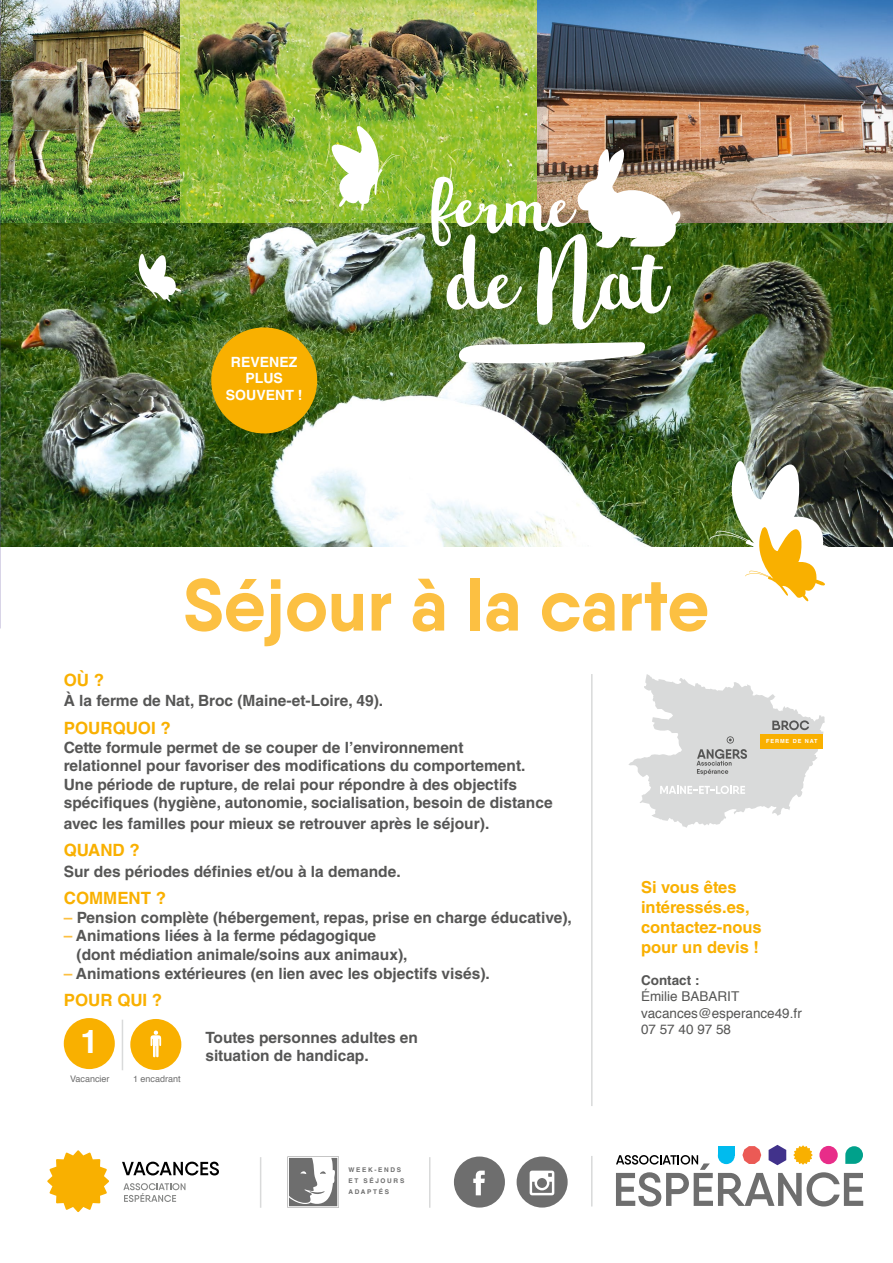
<style>
.page{position:relative;width:893px;height:1263px;background:#fff}
.page>*{position:absolute;margin:0;border:0;box-sizing:border-box;transform-origin:0 0}
.t1{font:700 73.2px "Qanelas";color:#fcc042}
.t2{font:700 32.4px "Helvetica LT Std";color:#fff}
.t3{font:700 16.95px "Helvetica LT Std";color:#f9b000}
.t4{font:700 16.5px/19.8px "Helvetica LT Std";color:#f9b000}
.t5{font:700 15.45px/18.6px "Helvetica LT Std";color:#565655}
.t6{font:700 14.1px/17px "Helvetica LT Std";color:#fff;text-align:center}
.t7{font:13.5px/16.2px "Helvetica";color:#565655}
.t8{font:700 13.5px "Helvetica LT Std";color:#565655}
.t9{font:9px "Helvetica";color:#6e6e6e}
.t10{font:700 6.45px/10.8px "Helvetica LT Std";letter-spacing:.26em;color:#6e6e6e}
.t11{font:700 5.55px "Helvetica LT Std";letter-spacing:.16em;color:#fff}
.s1{color:#fcc042}
</style>
<div class="page">
<img style="left:0;top:0;width:893px;height:224px">
<img style="left:0;top:224px;width:893px;height:322px">
<img style="left:431px;top:149px;width:252px;height:180px">
<svg style="left:458px;top:342px;width:187px;height:23px"></svg>
<svg style="left:327px;top:124px;width:73px;height:87px"></svg>
<svg style="left:130px;top:252px;width:52px;height:51px"></svg>
<div style="left:454px;top:1156px;width:51px;height:51px;background:#6e6e6e;border-radius:50%"></div>
<div style="left:517px;top:1156px;width:51px;height:51px;background:#6e6e6e;border-radius:50%"></div>
<svg style="left:473px;top:1170px;width:12px;height:25px"></svg>
<svg style="left:530px;top:1170px;width:24px;height:25px"></svg>
<div style="left:287px;top:1156px;width:52px;height:52px;background:#c7c7c7"></div>
<svg style="left:288px;top:1157px;width:50px;height:50px;background:#a9a9a9"></svg>
<svg style="left:616px;top:1145px;width:247px;height:61px"></svg>
<hr style="left:591px;top:1156px;width:2px;height:50px;background:#d9dada">
<hr style="left:429px;top:1157px;width:1px;height:51px;background:#d9dada">
<hr style="left:260px;top:1157px;width:1px;height:51px;background:#d9dada">
<svg style="left:628px;top:674px;width:197px;height:154px"></svg>
<div style="left:760px;top:734px;width:63px;height:14px;background:#f9b000"></div>
<div style="left:211px;top:327px;width:106px;height:106px;background:#f9b000;border-radius:50%"></div>
<div style="left:64px;top:1018px;width:51px;height:51px;background:#f9b000;border-radius:50%"></div>
<div style="left:130px;top:1019px;width:51px;height:51px;background:#f9b000;border-radius:50%"></div>
<svg style="left:151px;top:1030px;width:10px;height:28px"></svg>
<hr style="left:591px;top:674px;width:2px;height:432px;background:#d9dada">
<svg style="left:709px;top:456px;width:129px;height:146px"></svg>
<hr style="left:122px;top:1020px;width:1px;height:50px;background:#d9dada">
<svg style="left:47px;top:1150px;width:62px;height:62px"></svg>
<svg style="left:123px;top:1183px;width:62px;height:19px"></svg>
<svg style="left:122px;top:1161px;width:97px;height:14px"></svg>
<p class="t6" style="left:226px;top:353px;width:78px">REVENEZ<br>PLUS<br>SOUVENT !</p>
<h1 class="t1" style="left:184px;top:559px;width:527px">Séjour à la carte</h1>
<p class="t3" style="left:64px;top:670px;width:42px">OÙ ?</p>
<p class="t5" style="left:64px;top:691px;width:321px">À la ferme de Nat, Broc (Maine-et-Loire, 49).</p>
<p class="t3" style="left:64px;top:718px;width:109px">POURQUOI ?</p>
<p class="t5" style="left:64px;top:738px;width:490px">Cette formule permet de se couper de l’environnement<br>relationnel pour favoriser des modifications du comportement.<br>Une période de rupture, de relai pour répondre à des objectifs spécifiques (hygiène, autonomie, socialisation, besoin de distance</p>
<p class="t5" style="left:64px;top:814px;width:427px">avec les familles pour mieux se retrouver après le séjour).</p>
<p class="t3" style="left:64px;top:840px;width:78px">QUAND ?</p>
<p class="t5" style="left:64px;top:861px;width:339px">Sur des périodes définies et/ou à la demande.</p>
<p class="t3" style="left:64px;top:888px;width:104px">COMMENT ?</p>
<p class="t5" style="left:64px;top:908px;width:510px"><span class="s1">–</span> Pension complète (hébergement, repas, prise en charge éducative),</p>
<p class="t5" style="left:77px;top:926px;width:332px;text-indent:-13px"><span class="s1">–</span> Animations liées à la ferme pédagogique (dont médiation animale/soins aux animaux),</p>
<p class="t5" style="left:64px;top:963px;width:428px"><span class="s1">–</span> Animations extérieures (en lien avec les objectifs visés).</p>
<p class="t3" style="left:64px;top:990px;width:100px">POUR QUI ?</p>
<h2 class="t2" style="left:80px;top:1022px;width:20px">1</h2>
<p class="t9" style="left:70px;top:1071px;width:41px">Vacancier</p>
<p class="t9" style="left:133px;top:1072px;width:49px">1 encadrant</p>
<p class="t5" style="left:205px;top:1028px;width:214px">Toutes personnes adultes en situation de handicap.</p>
<p class="t10" style="left:348px;top:1165px;width:57px">WEEK-ENDS<br>ET SÉJOURS<br>ADAPTÉS</p>
<p class="t11" style="left:766px;top:738px;width:53px">FERME DE NAT</p>
<p class="t4" style="left:641px;top:877px;width:122px">Si vous êtes intéressés.es, contactez-nous pour un devis !</p>
<p class="t8" style="left:641px;top:972px;width:60px">Contact :</p>
<p class="t7" style="left:641px;top:989px;width:162px">Émilie BABARIT vacances@esperance49.fr<br>07 57 40 97 58</p>
</div>
